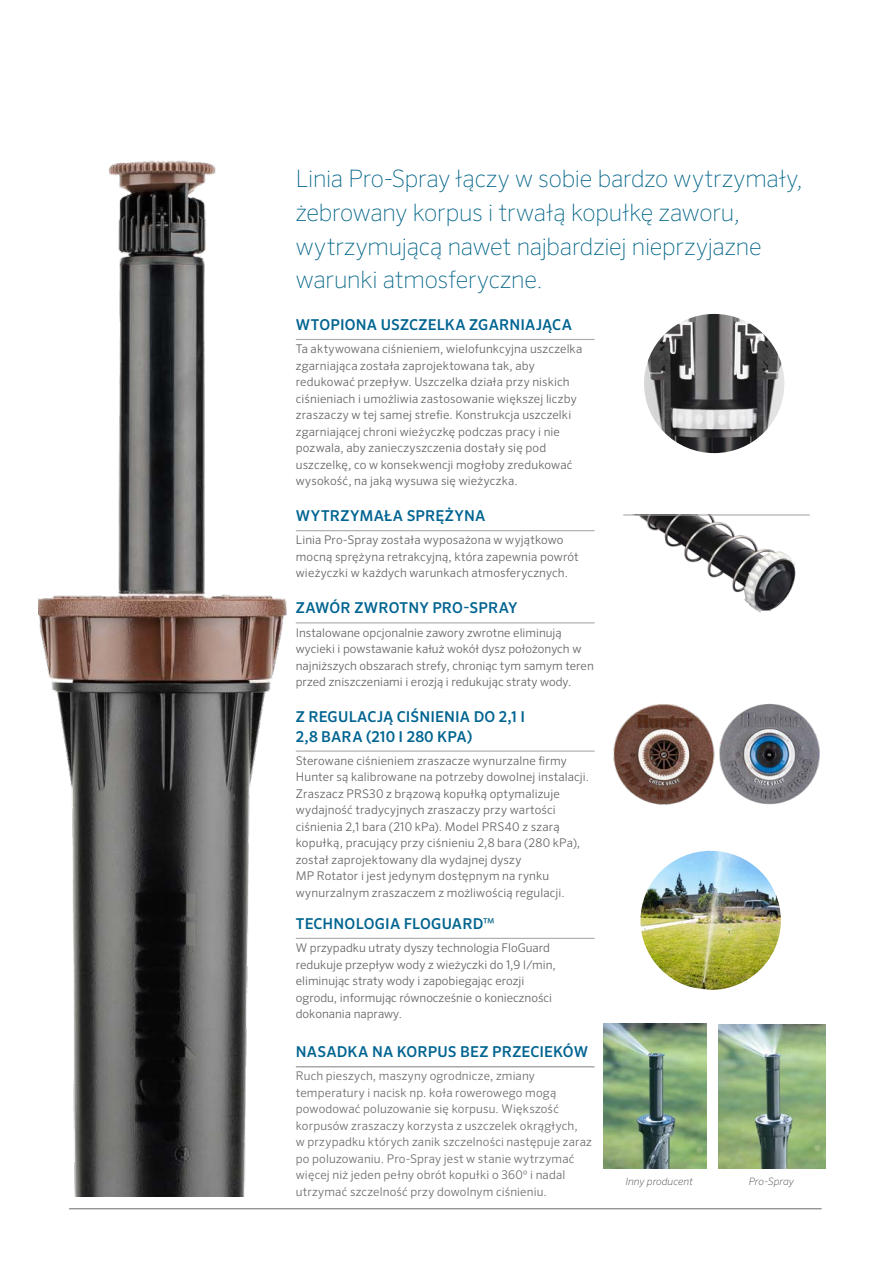
<style>
.page{position:relative;width:893px;height:1263px;background:#fff}
.page>*{position:absolute;margin:0;border:0;box-sizing:border-box;transform-origin:0 0}
.t1{font:100 24px/33.8px "Sero Pro";letter-spacing:-.01em;color:#006488}
.t2{font:500 15px/19.5px "Sero Pro";letter-spacing:.01em;color:#006491}
.t3{font:300 12px/16.5px "Sero Pro";letter-spacing:.01em;color:#656463}
.t4{font:300 12px/16.5px "Sero Pro";letter-spacing:.01em;color:#6f6c6a}
.t5{font:italic 200 10.2px "Sero Pro";color:#515254}
.s1{font-weight:400;color:#006488}
</style>
<div class="page">
<hr style="left:69px;top:1208px;width:753px;height:1px;background:#6a6966">
<hr style="left:296px;top:339px;width:299px;height:1px;background:#aca9a7">
<hr style="left:296px;top:530px;width:299px;height:1px;background:#aca9a7">
<hr style="left:296px;top:622px;width:299px;height:1px;background:#aca9a7">
<hr style="left:296px;top:750px;width:299px;height:2px;background:#aca9a7">
<hr style="left:296px;top:938px;width:299px;height:1px;background:#aca9a7">
<hr style="left:296px;top:1066px;width:299px;height:1px;background:#aca9a7">
<img style="left:640px;top:851px;width:141px;height:139px">
<img style="left:613px;top:704px;width:98px;height:101px">
<img style="left:711px;top:703px;width:109px;height:102px">
<img style="left:603px;top:1024px;width:103px;height:144px">
<img style="left:718px;top:1024px;width:107px;height:144px">
<img style="left:644px;top:314px;width:140px;height:139px">
<img style="left:623px;top:515px;width:187px;height:98px">
<img style="left:39px;top:160px;width:264px;height:1036px">
<hr style="left:623px;top:514px;width:187px;height:1px;background:#aca9a7">
<h1 class="t1" style="left:296px;top:162px;width:508px">Linia Pro-Spray łączy w sobie bardzo wytrzymały, żebrowany korpus i trwałą kopułkę zaworu, wytrzymującą nawet najbardziej nieprzyjazne warunki atmosferyczne.</h1>
<p class="t2" style="left:296px;top:315px;width:278px">WTOPIONA USZCZELKA ZGARNIAJĄCA</p>
<p class="t3" style="left:296px;top:341px;width:288px">Ta aktywowana ciśnieniem, wielofunkcyjna uszczelka zgarniająca została zaprojektowana tak, aby redukować przepływ. Uszczelka działa przy niskich ciśnieniach i umożliwia zastosowanie większej liczby zraszaczy w tej samej strefie. Konstrukcja uszczelki zgarniającej chroni wieżyczkę podczas pracy i nie pozwala, aby zanieczyszczenia dostały się pod uszczelkę, co w konsekwencji mogłoby zredukować wysokość, na jaką wysuwa się wieżyczka.</p>
<p class="t2" style="left:296px;top:506px;width:191px">WYTRZYMAŁA SPRĘŻYNA</p>
<p class="t3" style="left:296px;top:532px;width:284px">Linia Pro-Spray została wyposażona w wyjątkowo mocną sprężyna retrakcyjną, która zapewnia powrót wieżyczki w każdych warunkach atmosferycznych.</p>
<p class="t2" style="left:296px;top:598px;width:223px">ZAWÓR ZWROTNY PRO-SPRAY</p>
<p class="t3" style="left:296px;top:624px;width:299px">Instalowane opcjonalnie zawory zwrotne eliminują wycieki i powstawanie kałuż wokół dysz położonych w najniższych obszarach strefy, chroniąc tym samym teren przed zniszczeniami i erozją i redukując straty wody.</p>
<p class="t2" style="left:296px;top:707px;width:231px">Z REGULACJĄ CIŚNIENIA DO 2,1 I<br>2,8 BARA (210 I 280 KPA)</p>
<p class="t3" style="left:296px;top:752px;width:295px">Sterowane ciśnieniem zraszacze wynurzalne firmy Hunter są kalibrowane na potrzeby dowolnej instalacji.<br>Zraszacz PRS30 z brązową kopułką optymalizuje wydajność tradycyjnych zraszaczy przy wartości ciśnienia 2,1 bara (210 kPa). Model PRS40 z szarą kopułką, pracujący przy ciśnieniu 2,8 bara (280 kPa), został zaprojektowany dla wydajnej dyszy<br>MP Rotator i jest jedynym dostępnym na rynku wynurzalnym zraszaczem z możliwością regulacji.</p>
<p class="t2" style="left:296px;top:914px;width:200px">TECHNOLOGIA FLOGUARD<span class="s1">™</span></p>
<p class="t3" style="left:296px;top:939px;width:262px">W przypadku utraty dyszy technologia FloGuard redukuje przepływ wody z wieżyczki do 1,9 l/min, eliminując straty wody i zapobiegając erozji ogrodu, informując równocześnie o konieczności dokonania naprawy.</p>
<p class="t2" style="left:296px;top:1042px;width:294px">NASADKA NA KORPUS BEZ PRZECIEKÓW</p>
<p class="t4" style="left:296px;top:1068px;width:298px">Ruch pieszych, maszyny ogrodnicze, zmiany temperatury i nacisk np. koła rowerowego mogą powodować poluzowanie się korpusu. Większość korpusów zraszaczy korzysta z uszczelek okrągłych,<br>w przypadku których zanik szczelności następuje zaraz po poluzowaniu. Pro-Spray jest w stanie wytrzymać więcej niż jeden pełny obrót kopułki o 360º i nadal utrzymać szczelność przy dowolnym ciśnieniu.</p>
<p class="t5" style="left:625px;top:1175px;width:69px">Inny producent</p>
<p class="t5" style="left:749px;top:1175px;width:47px">Pro-Spray</p>
</div>
